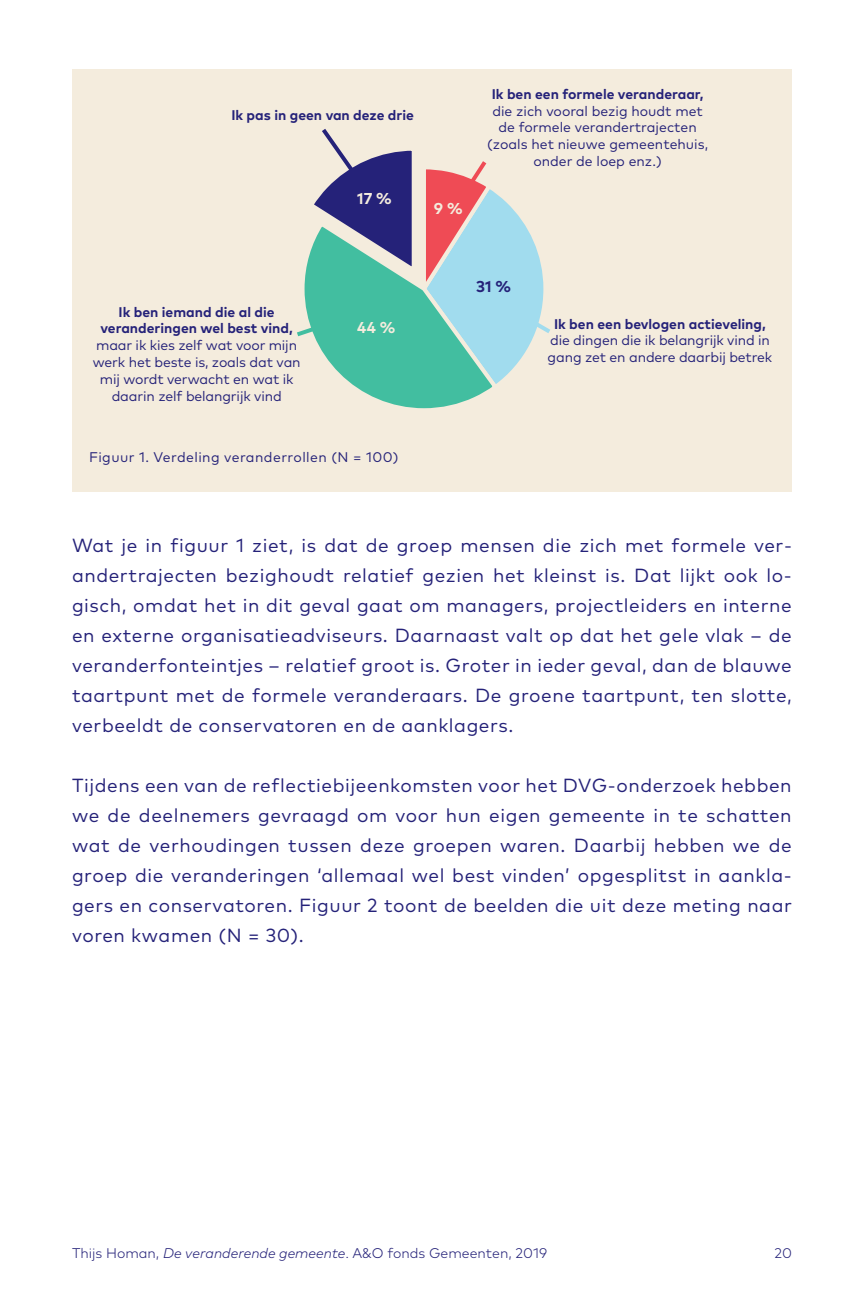
<style>
.page{position:relative;width:864px;height:1296px;background:#fff}
.page>*{position:absolute;margin:0;border:0;box-sizing:border-box;transform-origin:0 0}
.t1{font:19px/30px "Mark Pro";letter-spacing:.03em;color:#252279;text-align:justify}
.t2{font:700 15.8px "Mark Pro";color:#f4ecdd}
.t3{font:700 15.8px "Mark Pro";color:#252279}
.t4{font:14px/16.8px "Mark Pro";letter-spacing:-.01em;color:#252279;text-align:center}
.t5{font:700 14px/16.8px "Mark Pro";color:#252279;text-align:center}
.t6{font:300 14px "Mark Pro";color:#252279}
.t7{font:14px "Mark Pro";letter-spacing:.03em;color:#252279}
.s1{font-style:italic}
</style>
<div class="page">
<div style="left:72px;top:70px;width:720px;height:422px;background:#f4ecdd"></div>
<svg style="left:297px;top:129px;width:253px;height:280px"></svg>
<p class="t5" style="left:231px;top:105px;width:184px">Ik pas in geen van deze drie</p>
<p class="t2" style="left:357px;top:186px;width:36px">17 %</p>
<p class="t2" style="left:434px;top:197px;width:30px">9 %</p>
<p class="t5" style="left:492px;top:84px;width:213px">Ik ben een formele veranderaar,</p>
<p class="t4" style="left:487px;top:101px;width:222px">die zich vooral bezig houdt met de formele verandertrajecten (zoals het nieuwe gemeentehuis, onder de loep enz.)</p>
<p class="t5" style="left:100px;top:302px;width:194px">Ik ben iemand die al die veranderingen wel best vind,</p>
<p class="t4" style="left:93px;top:336px;width:209px">maar ik kies zelf wat voor mijn werk het beste is, zoals dat van mij wordt verwacht en wat ik daarin zelf belangrijk vind</p>
<p class="t2" style="left:357px;top:315px;width:40px">44 %</p>
<p class="t7" style="left:89px;top:447px;width:311px">Figuur 1. Verdeling veranderrollen (N = 100)</p>
<p class="t3" style="left:476px;top:274px;width:36px">31 %</p>
<p class="t5" style="left:554px;top:314px;width:213px">Ik ben een bevlogen actieveling,</p>
<p class="t4" style="left:548px;top:331px;width:226px;text-align:left">die dingen die ik belangrijk vind in gang zet en andere daarbij betrek</p>
<p class="t1" style="left:72px;top:529px;width:722px">Wat je in figuur 1 ziet, is dat de groep mensen die zich met formele ver&shy;andertrajecten bezighoudt relatief gezien het kleinst is. Dat lijkt ook lo&shy;gisch, omdat het in dit geval gaat om managers, projectleiders en interne en externe organisatieadviseurs. Daarnaast valt op dat het gele vlak – de veranderfonteintjes – relatief groot is. Groter in ieder geval, dan de blauwe taartpunt met de formele veranderaars. De groene taartpunt, ten slotte, verbeeldt de conservatoren en de aanklagers.</p>
<p class="t1" style="left:72px;top:769px;width:722px">Tijdens een van de reflectiebijeenkomsten voor het DVG-onderzoek hebben we de deelnemers gevraagd om voor hun eigen gemeente in te schatten wat de verhoudingen tussen deze groepen waren. Daarbij hebben we de groep die veranderingen ‘allemaal wel best vinden’ opgesplitst in aankla&shy;gers en conservatoren. Figuur 2 toont de beelden die uit deze meting naar voren kwamen (N = 30).</p>
<p class="t6" style="left:72px;top:1243px;width:477px">Thijs Homan, <span class="s1">De veranderende gemeente</span>. A&amp;O fonds Gemeenten, 2019</p>
<p class="t6" style="left:774px;top:1243px;width:19px">20</p>
</div>
